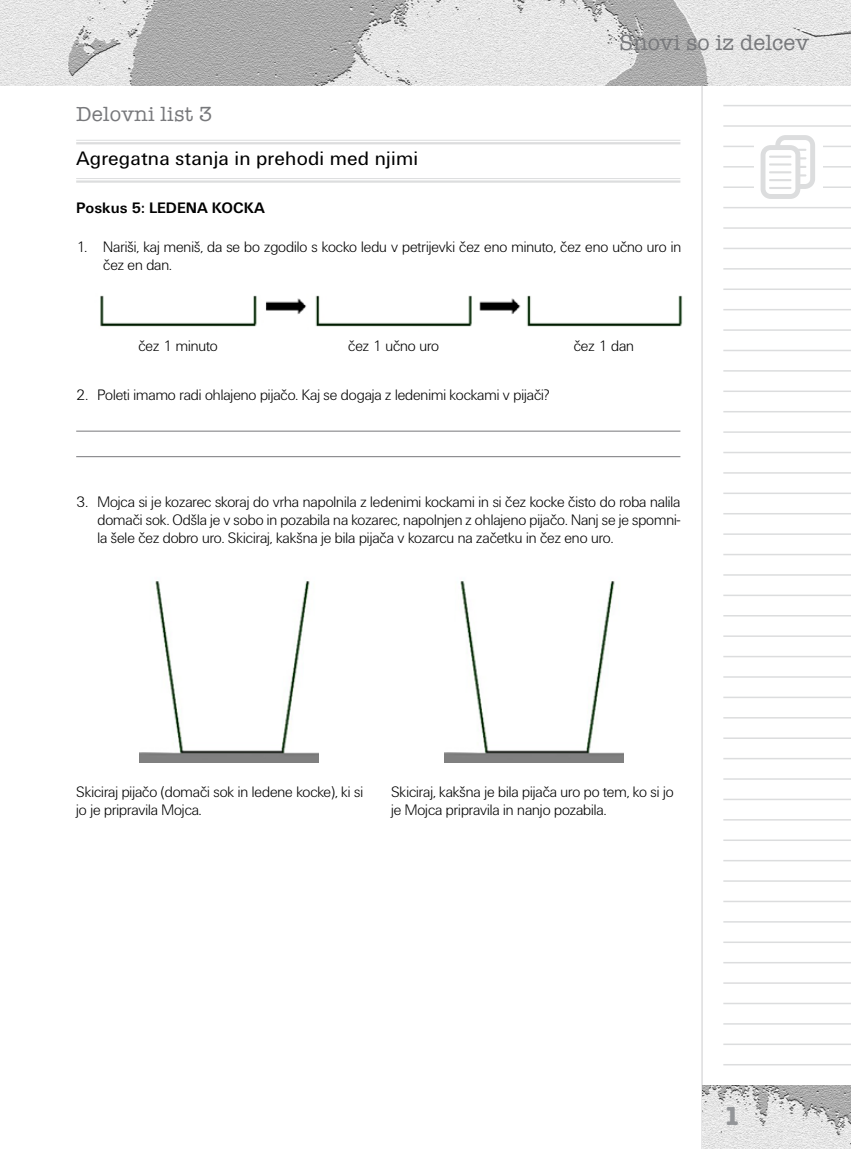
<style>
.page{position:relative;width:851px;height:1149px;background:#fff}
.page>*{position:absolute;margin:0;border:0;box-sizing:border-box;transform-origin:0 0}
.t1{font:700 27px "American Typ Itc DEE";color:#939598}
.t2{font:500 22.5px "American Typ Itc DEE";color:#77787b}
.t3{font:500 21px "American Typ Itc DEE";letter-spacing:.01em;color:#77787b}
.t4{font:20.25px "Unitus TEE";letter-spacing:.01em;color:#000}
.t5{font:15.75px/18px "Unitus DEE Ligh";color:#000}
.t6{font:700 15.75px "Unitus TEE";color:#000}
</style>
<div class="page">
<svg style="left:701px;top:85px;width:149px;height:1063px"></svg>
<hr style="left:723px;top:125px;width:127px;height:2px;background:#dcddde">
<hr style="left:723px;top:146px;width:127px;height:1px;background:#dcddde">
<hr style="left:723px;top:166px;width:127px;height:1px;background:#dcddde">
<hr style="left:723px;top:186px;width:127px;height:2px;background:#dcddde">
<hr style="left:723px;top:207px;width:127px;height:1px;background:#dcddde">
<div style="left:754px;top:133px;width:68px;height:68px;background:#fff"></div>
<img style="left:702px;top:1084px;width:148px;height:64px">
<hr style="left:723px;top:105px;width:127px;height:1px;background:#dcddde">
<hr style="left:723px;top:227px;width:127px;height:2px;background:#dcddde">
<hr style="left:723px;top:247px;width:127px;height:2px;background:#dcddde">
<hr style="left:723px;top:268px;width:127px;height:1px;background:#dcddde">
<hr style="left:723px;top:288px;width:127px;height:2px;background:#dcddde">
<hr style="left:723px;top:309px;width:127px;height:1px;background:#dcddde">
<hr style="left:723px;top:329px;width:127px;height:2px;background:#dcddde">
<hr style="left:723px;top:349px;width:127px;height:2px;background:#dcddde">
<hr style="left:723px;top:370px;width:127px;height:1px;background:#dcddde">
<hr style="left:723px;top:390px;width:127px;height:2px;background:#dcddde">
<hr style="left:723px;top:411px;width:127px;height:1px;background:#dcddde">
<hr style="left:723px;top:431px;width:127px;height:2px;background:#dcddde">
<hr style="left:723px;top:451px;width:127px;height:2px;background:#dcddde">
<hr style="left:723px;top:472px;width:127px;height:1px;background:#dcddde">
<hr style="left:723px;top:492px;width:127px;height:2px;background:#dcddde">
<hr style="left:723px;top:513px;width:127px;height:1px;background:#dcddde">
<hr style="left:723px;top:533px;width:127px;height:1px;background:#dcddde">
<hr style="left:723px;top:553px;width:127px;height:2px;background:#dcddde">
<hr style="left:723px;top:574px;width:127px;height:1px;background:#dcddde">
<hr style="left:723px;top:594px;width:127px;height:2px;background:#dcddde">
<hr style="left:723px;top:615px;width:127px;height:1px;background:#dcddde">
<hr style="left:723px;top:635px;width:127px;height:1px;background:#dcddde">
<hr style="left:723px;top:655px;width:127px;height:2px;background:#dcddde">
<hr style="left:723px;top:676px;width:127px;height:1px;background:#dcddde">
<hr style="left:723px;top:696px;width:127px;height:2px;background:#dcddde">
<hr style="left:723px;top:716px;width:127px;height:2px;background:#dcddde">
<hr style="left:723px;top:737px;width:127px;height:1px;background:#dcddde">
<hr style="left:723px;top:757px;width:127px;height:2px;background:#dcddde">
<hr style="left:723px;top:778px;width:127px;height:1px;background:#dcddde">
<hr style="left:723px;top:798px;width:127px;height:2px;background:#dcddde">
<hr style="left:723px;top:818px;width:127px;height:2px;background:#dcddde">
<hr style="left:723px;top:839px;width:127px;height:1px;background:#dcddde">
<hr style="left:723px;top:859px;width:127px;height:2px;background:#dcddde">
<hr style="left:723px;top:880px;width:127px;height:1px;background:#dcddde">
<hr style="left:723px;top:900px;width:127px;height:1px;background:#dcddde">
<hr style="left:723px;top:920px;width:127px;height:2px;background:#dcddde">
<hr style="left:723px;top:941px;width:127px;height:1px;background:#dcddde">
<hr style="left:723px;top:961px;width:127px;height:2px;background:#dcddde">
<hr style="left:723px;top:982px;width:127px;height:1px;background:#dcddde">
<hr style="left:723px;top:1002px;width:127px;height:1px;background:#dcddde">
<hr style="left:723px;top:1022px;width:127px;height:2px;background:#dcddde">
<hr style="left:723px;top:1043px;width:127px;height:1px;background:#dcddde">
<hr style="left:723px;top:1063px;width:127px;height:2px;background:#dcddde">
<img style="left:0;top:0;width:850px;height:85px">
<svg style="left:760px;top:135px;width:55px;height:64px"></svg>
<hr style="left:768px;top:155px;width:23px;height:3px;background:#dcddde">
<hr style="left:768px;top:163px;width:23px;height:2px;background:#dcddde">
<hr style="left:768px;top:171px;width:23px;height:2px;background:#dcddde">
<hr style="left:768px;top:179px;width:23px;height:2px;background:#dcddde">
<hr style="left:768px;top:187px;width:23px;height:2px;background:#dcddde">
<img style="left:100px;top:295px;width:583px;height:32px">
<hr style="left:76px;top:140px;width:604px;height:1px;background:#dcddde">
<hr style="left:76px;top:142px;width:604px;height:2px;background:#dcddde">
<hr style="left:76px;top:178px;width:604px;height:1px;background:#dcddde">
<hr style="left:76px;top:180px;width:604px;height:3px;background:#dcddde">
<hr style="left:76px;top:430px;width:604px;height:1px;background:#77787b">
<hr style="left:76px;top:456px;width:604px;height:1px;background:#77787b">
<img style="left:139px;top:581px;width:179px;height:181px">
<img style="left:444px;top:581px;width:179px;height:181px">
<h2 class="t2" style="left:619px;top:30px;width:191px">Snovi so iz delcev</h2>
<h3 class="t3" style="left:76px;top:103px;width:137px">Delovni list 3</h3>
<p class="t4" style="left:76px;top:147px;width:343px">Agregatna stanja in prehodi med njimi</p>
<p class="t6" style="left:76px;top:199px;width:190px">Poskus 5: LEDENA KOCKA</p>
<p class="t5" style="left:103px;top:238px;width:579px;text-indent:-27px">1. Nariši, kaj meniš, da se bo zgodilo s kocko ledu v petrijevki čez eno minuto, čez eno učno uro in čez en dan.</p>
<p class="t5" style="left:138px;top:336px;width:81px">čez 1 minuto</p>
<p class="t5" style="left:348px;top:336px;width:92px">čez 1 učno uro</p>
<p class="t5" style="left:573px;top:336px;width:62px">čez 1 dan</p>
<p class="t5" style="left:76px;top:385px;width:475px">2. Poleti imamo radi ohlajeno pijačo. Kaj se dogaja z ledenimi kockami v pijači?</p>
<p class="t5" style="left:97px;top:493px;width:584px;text-align:justify;text-indent:-21px">3. Mojca si je kozarec skoraj do vrha napolnila z ledenimi kockami in si čez kocke čisto do roba nalila domači sok. Odšla je v sobo in pozabila na kozarec, napolnjen z ohlajeno pijačo. Nanj se je spomni&shy;la šele čez dobro uro. Skiciraj, kakšna je bila pijača v kozarcu na začetku in čez eno uro.</p>
<p class="t5" style="left:76px;top:783px;width:288px">Skiciraj pijačo (domači sok in ledene kocke), ki si jo je pripravila Mojca.</p>
<p class="t5" style="left:391px;top:783px;width:284px">Skiciraj, kakšna je bila pijača uro po tem, ko si jo je Mojca pripravila in nanjo pozabila.</p>
<h1 class="t1" style="left:723px;top:1099px;width:18px">1</h1>
</div>
